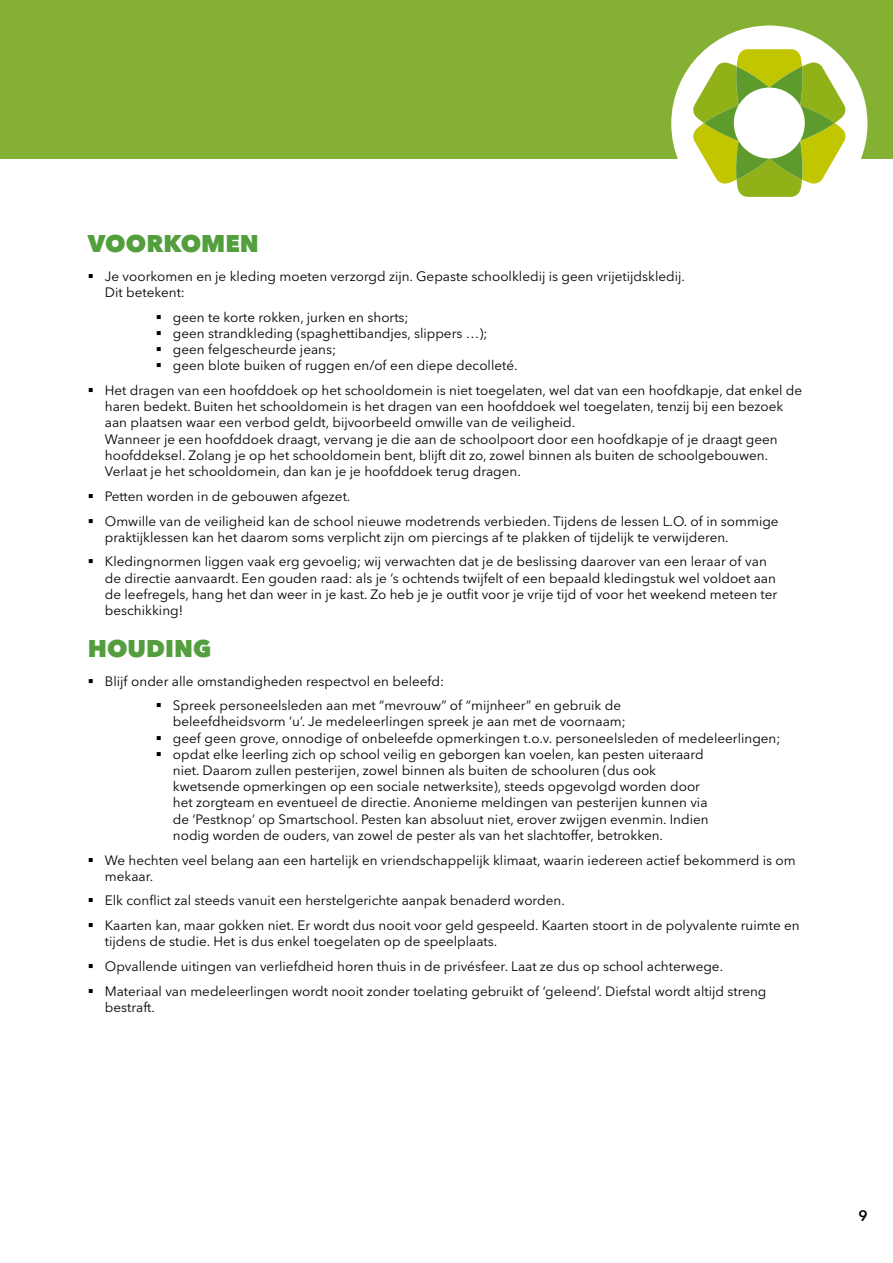
<style>
.page{position:relative;width:893px;height:1263px;background:#fff}
.page>*{position:absolute;margin:0;border:0;box-sizing:border-box;transform-origin:0 0}
.t1{font:800 24px "Avenir Next LT Pro";color:#539e3d}
.t2{font:600 15px "Avenir Next Rounded Std";color:#000001}
.t3{font:13.5px/16.2px "Avenir Next LT Pro";color:#000001}
</style>
<div class="page">
<div style="left:0;top:0;width:893px;height:159px;background:#84b134"></div>
<div style="left:671px;top:26px;width:196px;height:196px;background:#fff;border-radius:50%"></div>
<svg style="left:692px;top:49px;width:155px;height:148px"></svg>
<p class="t1" style="left:88px;top:229px;width:172px">VOORKOMEN</p>
<p class="t3" style="left:105px;top:268px;width:582px">Je voorkomen en je kleding moeten verzorgd zijn. Gepaste schoolkledij is geen vrijetijdskledij.<br>Dit betekent:</p>
<p class="t3" style="left:173px;top:309px;width:237px">geen te korte rokken, jurken en shorts;</p>
<p class="t3" style="left:173px;top:325px;width:316px">geen strandkleding (spaghettibandjes, slippers …);</p>
<p class="t3" style="left:173px;top:341px;width:165px">geen felgescheurde jeans;</p>
<p class="t3" style="left:173px;top:358px;width:346px">geen blote buiken of ruggen en/of een diepe decolleté.</p>
<p class="t3" style="left:105px;top:382px;width:699px">Het dragen van een hoofddoek op het schooldomein is niet toegelaten, wel dat van een hoofdkapje, dat enkel de haren bedekt. Buiten het schooldomein is het dragen van een hoofddoek wel toegelaten, tenzij bij een bezoek aan plaatsen waar een verbod geldt, bijvoorbeeld omwille van de veiligheid.<br>Wanneer je een hoofddoek draagt, vervang je die aan de schoolpoort door een hoofdkapje of je draagt geen hoofddeksel. Zolang je op het schooldomein bent, blijft dit zo, zowel binnen als buiten de schoolgebouwen.<br>Verlaat je het schooldomein, dan kan je je hoofddoek terug dragen.</p>
<p class="t3" style="left:105px;top:488px;width:247px">Petten worden in de gebouwen afgezet.</p>
<p class="t3" style="left:105px;top:513px;width:675px">Omwille van de veiligheid kan de school nieuwe modetrends verbieden. Tijdens de lessen L.O. of in sommige praktijklessen kan het daarom soms verplicht zijn om piercings af te plakken of tijdelijk te verwijderen.</p>
<p class="t3" style="left:105px;top:554px;width:674px">Kledingnormen liggen vaak erg gevoelig; wij verwachten dat je de beslissing daarover van een leraar of van de directie aanvaardt. Een gouden raad: als je ’s ochtends twijfelt of een bepaald kledingstuk wel voldoet aan de leefregels, hang het dan weer in je kast. Zo heb je je outfit voor je vrije tijd of voor het weekend meteen ter beschikking!</p>
<p class="t1" style="left:88px;top:633px;width:125px">HOUDING</p>
<p class="t3" style="left:105px;top:673px;width:341px">Blijf onder alle omstandigheden respectvol en beleefd:</p>
<p class="t3" style="left:173px;top:697px;width:454px">Spreek personeelsleden aan met “mevrouw” of “mijnheer” en gebruik de beleefdheidsvorm ‘u’. Je medeleerlingen spreek je aan met de voornaam;</p>
<p class="t3" style="left:173px;top:730px;width:609px">geef geen grove, onnodige of onbeleefde opmerkingen t.o.v. personeelsleden of medeleerlingen;</p>
<p class="t3" style="left:173px;top:746px;width:537px">opdat elke leerling zich op school veilig en geborgen kan voelen, kan pesten uiteraard niet. Daarom zullen pesterijen, zowel binnen als buiten de schooluren (dus ook kwetsende opmerkingen op een sociale netwerksite), steeds opgevolgd worden door het zorgteam en eventueel de directie. Anonieme meldingen van pesterijen kunnen via de ‘Pestknop’ op Smartschool. Pesten kan absoluut niet, erover zwijgen evenmin. Indien nodig worden de ouders, van zowel de pester als van het slachtoffer, betrokken.</p>
<p class="t3" style="left:105px;top:852px;width:692px">We hechten veel belang aan een hartelijk en vriendschappelijk klimaat, waarin iedereen actief bekommerd is om mekaar.</p>
<p class="t3" style="left:105px;top:893px;width:461px">Elk conflict zal steeds vanuit een herstelgerichte aanpak benaderd worden.</p>
<p class="t3" style="left:105px;top:917px;width:696px">Kaarten kan, maar gokken niet. Er wordt dus nooit voor geld gespeeld. Kaarten stoort in de polyvalente ruimte en tijdens de studie. Het is dus enkel toegelaten op de speelplaats.</p>
<p class="t3" style="left:105px;top:958px;width:620px">Opvallende uitingen van verliefdheid horen thuis in de privésfeer. Laat ze dus op school achterwege.</p>
<p class="t3" style="left:105px;top:983px;width:663px">Materiaal van medeleerlingen wordt nooit zonder toelating gebruikt of ‘geleend’. Diefstal wordt altijd streng bestraft.</p>
<p class="t2" style="left:858px;top:1207px;width:11px">9</p>
</div>
